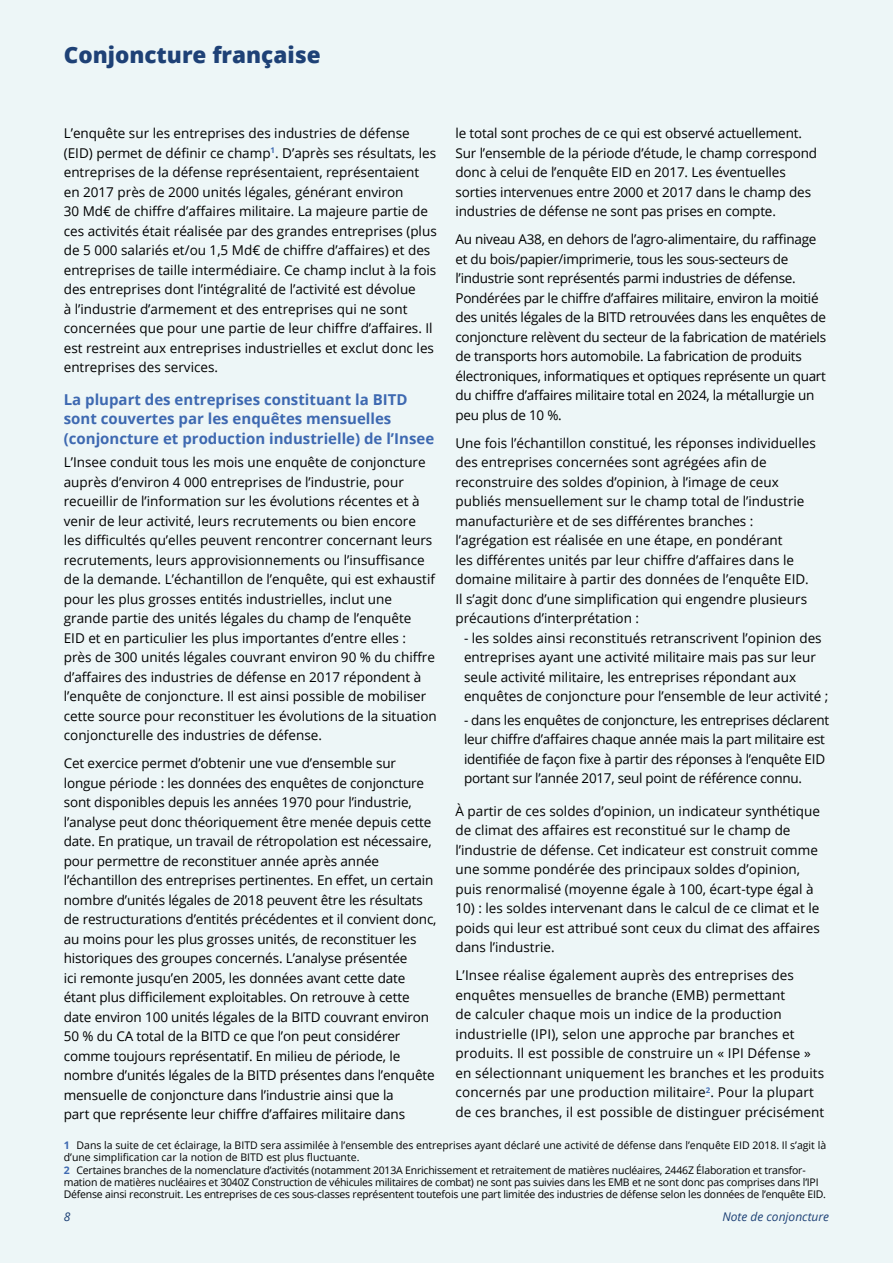
<style>
.page{position:relative;width:893px;height:1263px;background:#edf6f7}
.page>*{position:absolute;margin:0;border:0;box-sizing:border-box;transform-origin:0 0}
.t1{font:800 22.5px "Open Sans";color:#1e4176}
.t2{font:700 15px/19.5px "Open Sans";color:#3e69b1}
.t3{font:13.5px/19.5px "Open Sans";color:#000}
.t4{font:13.5px/19.5px "Open Sans";letter-spacing:-.02em;color:#000}
.t5{font:italic 12px "Open Sans";color:#1e4176}
.t6{font:10.5px/12.1px "Open Sans";letter-spacing:-.02em;color:#000}
.s1{font-weight:700;color:#3e69b1}
</style>
<div class="page">
<h1 class="t1" style="left:64px;top:37px;width:258px">Conjoncture française</h1>
<p class="t3" style="left:455px;top:123px;width:363px">le total sont proches de ce qui est observé actuellement.<br>Sur l’ensemble de la période d’étude, le champ correspond donc à celui de l’enquête EID en 2017. Les éventuelles sorties intervenues entre 2000 et 2017 dans le champ des industries de défense ne sont pas prises en compte.</p>
<p class="t4" style="left:455px;top:229px;width:372px">Au niveau A38, en dehors de l’agro-alimentaire, du raffinage et du bois/papier/imprimerie, tous les sous-secteurs de l’industrie sont représentés parmi industries de défense.<br>Pondérées par le chiffre d’affaires militaire, environ la moitié des unités légales de la BITD retrouvées dans les enquêtes de conjoncture relèvent du secteur de la fabrication de matériels de transports hors automobile. La fabrication de produits électroniques, informatiques et optiques représente un quart du chiffre d’affaires militaire total en 2024, la métallurgie un peu plus de 10 %.</p>
<p class="t3" style="left:455px;top:433px;width:362px">Une fois l’échantillon constitué, les réponses individuelles des entreprises concernées sont agrégées afin de reconstruire des soldes d’opinion, à l’image de ceux publiés mensuellement sur le champ total de l’industrie manufacturière et de ses différentes branches : l’agrégation est réalisée en une étape, en pondérant<br>les différentes unités par leur chiffre d’affaires dans le domaine militaire à partir des données de l’enquête EID.<br>Il s’agit donc d’une simplification qui engendre plusieurs précautions d’interprétation :</p>
<p class="t3" style="left:464px;top:628px;width:366px">- les soldes ainsi reconstitués retranscrivent l’opinion des entreprises ayant une activité militaire mais pas sur leur seule activité militaire, les entreprises répondant aux enquêtes de conjoncture pour l’ensemble de leur activité ;</p>
<p class="t4" style="left:464px;top:710px;width:367px">- dans les enquêtes de conjoncture, les entreprises déclarent leur chiffre d’affaires chaque année mais la part militaire est identifiée de façon fixe à partir des réponses à l’enquête EID portant sur l’année 2017, seul point de référence connu.</p>
<p class="t3" style="left:455px;top:801px;width:366px">À partir de ces soldes d’opinion, un indicateur synthétique de climat des affaires est reconstitué sur le champ de l’industrie de défense. Cet indicateur est construit comme une somme pondérée des principaux soldes d’opinion, puis renormalisé (moyenne égale à 100, écart-type égal à</p>
<p class="t3" style="left:455px;top:898px;width:366px;text-align:justify">10) : les soldes intervenant dans le calcul de ce climat et le poids qui leur est attribué sont ceux du climat des affaires dans l’industrie.</p>
<p class="t3" style="left:455px;top:965px;width:370px">L’Insee réalise également auprès des entreprises des enquêtes mensuelles de branche (EMB) permettant<br>de calculer chaque mois un indice de la production industrielle (IPI), selon une approche par branches et produits. Il est possible de construire un « IPI Défense » en sélectionnant uniquement les branches et les produits concernés par une production militaire<sup>2</sup>. Pour la plupart de ces branches, il est possible de distinguer précisément</p>
<p class="t3" style="left:64px;top:123px;width:374px">L’enquête sur les entreprises des industries de défense (EID) permet de définir ce champ<sup>1</sup>. D’après ses résultats, les entreprises de la défense représentaient, représentaient en 2017 près de 2000 unités légales, générant environ<br>30 Md€ de chiffre d’affaires militaire. La majeure partie de ces activités était réalisée par des grandes entreprises (plus de 5 000 salariés et/ou 1,5 Md€ de chiffre d’affaires) et des entreprises de taille intermédiaire. Ce champ inclut à la fois des entreprises dont l’intégralité de l’activité est dévolue<br>à l’industrie d’armement et des entreprises qui ne sont concernées que pour une partie de leur chiffre d’affaires. Il est restreint aux entreprises industrielles et exclut donc les entreprises des services.</p>
<p class="t2" style="left:64px;top:389px;width:372px">La plupart des entreprises constituant la BITD sont couvertes par les enquêtes mensuelles (conjoncture et production industrielle) de l’Insee</p>
<p class="t3" style="left:64px;top:452px;width:375px">L’Insee conduit tous les mois une enquête de conjoncture auprès d’environ 4 000 entreprises de l’industrie, pour recueillir de l’information sur les évolutions récentes et à venir de leur activité, leurs recrutements ou bien encore les difficultés qu’elles peuvent rencontrer concernant leurs recrutements, leurs approvisionnements ou l’insuffisance de la demande. L’échantillon de l’enquête, qui est exhaustif pour les plus grosses entités industrielles, inclut une grande partie des unités légales du champ de l’enquête<br>EID et en particulier les plus importantes d’entre elles : près de 300 unités légales couvrant environ 90 % du chiffre d’affaires des industries de défense en 2017 répondent à l’enquête de conjoncture. Il est ainsi possible de mobiliser cette source pour reconstituer les évolutions de la situation conjoncturelle des industries de défense.</p>
<p class="t3" style="left:64px;top:753px;width:374px">Cet exercice permet d’obtenir une vue d’ensemble sur longue période : les données des enquêtes de conjoncture sont disponibles depuis les années 1970 pour l’industrie, l’analyse peut donc théoriquement être menée depuis cette date. En pratique, un travail de rétropolation est nécessaire, pour permettre de reconstituer année après année l’échantillon des entreprises pertinentes. En effet, un certain nombre d’unités légales de 2018 peuvent être les résultats de restructurations d’entités précédentes et il convient donc, au moins pour les plus grosses unités, de reconstituer les historiques des groupes concernés. L’analyse présentée<br>ici remonte jusqu’en 2005, les données avant cette date étant plus difficilement exploitables. On retrouve à cette date environ 100 unités légales de la BITD couvrant environ 50 % du CA total de la BITD ce que l’on peut considérer comme toujours représentatif. En milieu de période, le nombre d’unités légales de la BITD présentes dans l’enquête mensuelle de conjoncture dans l’industrie ainsi que la<br>part que représente leur chiffre d’affaires militaire dans</p>
<p class="t6" style="left:64px;top:1139px;width:764px"><span class="s1">1</span> Dans la suite de cet éclairage, la BITD sera assimilée à l’ensemble des entreprises ayant déclaré une activité de défense dans l’enquête EID 2018. Il s’agit là d’une simplification car la notion de BITD est plus fluctuante.<br><span class="s1">2</span> Certaines branches de la nomenclature d’activités (notamment 2013A Enrichissement et retraitement de matières nucléaires, 2446Z Élaboration et transfor&shy;mation de matières nucléaires et 3040Z Construction de véhicules militaires de combat) ne sont pas suivies dans les EMB et ne sont donc pas comprises dans l’IPI Défense ainsi reconstruit. Les entreprises de ces sous-classes représentent toutefois une part limitée des industries de défense selon les données de l’enquête EID.</p>
<p class="t5" style="left:64px;top:1209px;width:8px">8</p>
<p class="t5" style="left:722px;top:1208px;width:108px">Note de conjoncture</p>
</div>
